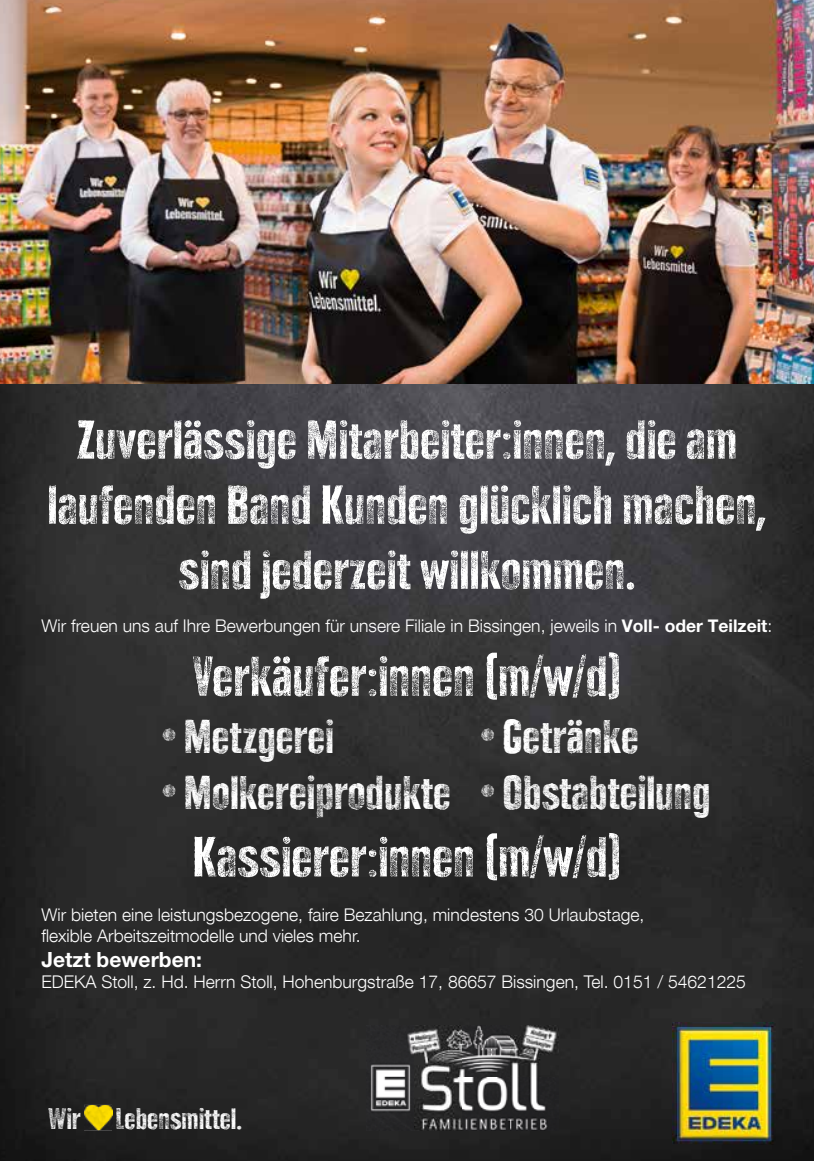
<style>
.page{position:relative;width:814px;height:1161px;background:#fff}
.page>*{position:absolute;margin:0;border:0;box-sizing:border-box;transform-origin:0 0}
.t1{font:56px "Edeka Chalk";color:#fff}
.t2{font:54.25px/65.1px "Edeka Chalk OP";color:#fff;text-align:center}
.t3{font:47.25px "Edeka Chalk";color:#fff}
.t4{font:29.75px "Edeka Chalk";color:#fff}
.t5{font:700 21px "Helvetica Neue";color:#fff}
.t6{font:300 17.5px/21px "Helvetica Neue";color:#fff}
.s1{font-family:"Helvetica Neue LT Pro";font-weight:700}
</style>
<div class="page">
<img style="left:0;top:0;width:814px;height:1161px">
<img style="left:366px;top:1025px;width:192px;height:105px">
<img style="left:84px;top:1105px;width:28px;height:25px">
<img style="left:84px;top:1107px;width:28px;height:22px">
<img style="left:672px;top:1023px;width:103px;height:121px">
<h2 class="t2" style="left:47px;top:407px;width:720px">Zuverlässige Mitarbeiter:innen, die am laufenden Band Kunden glücklich machen, sind jederzeit willkommen.</h2>
<p class="t6" style="left:41px;top:614px;width:732px">Wir freuen uns auf Ihre Bewerbungen für unsere Filiale in Bissingen, jeweils in <span class="s1">Voll- oder Teilzeit</span>:</p>
<h1 class="t1" style="left:192px;top:645px;width:430px">Verkäufer:innen (m/w/d)</h1>
<h3 class="t3" style="left:163px;top:710px;width:172px">• Metzgerei</h3>
<h3 class="t3" style="left:481px;top:710px;width:158px">• Getränke</h3>
<h3 class="t3" style="left:163px;top:767px;width:549px">• Molkereiprodukte • Obstabteilung</h3>
<h1 class="t1" style="left:192px;top:826px;width:430px">Kassierer:innen (m/w/d)</h1>
<p class="t6" style="left:41px;top:903px;width:604px">Wir bieten eine leistungsbezogene, faire Bezahlung, mindestens 30 Urlaubstage, flexible Arbeitszeitmodelle und vieles mehr.</p>
<p class="t5" style="left:41px;top:947px;width:162px">Jetzt bewerben:</p>
<p class="t6" style="left:41px;top:971px;width:706px">EDEKA Stoll, z. Hd. Herrn Stoll, Hohenburgstraße 17, 86657 Bissingen, Tel. 0151 / 54621225</p>
<h3 class="t4" style="left:48px;top:1102px;width:195px">Wir Lebensmittel.</h3>
</div>
